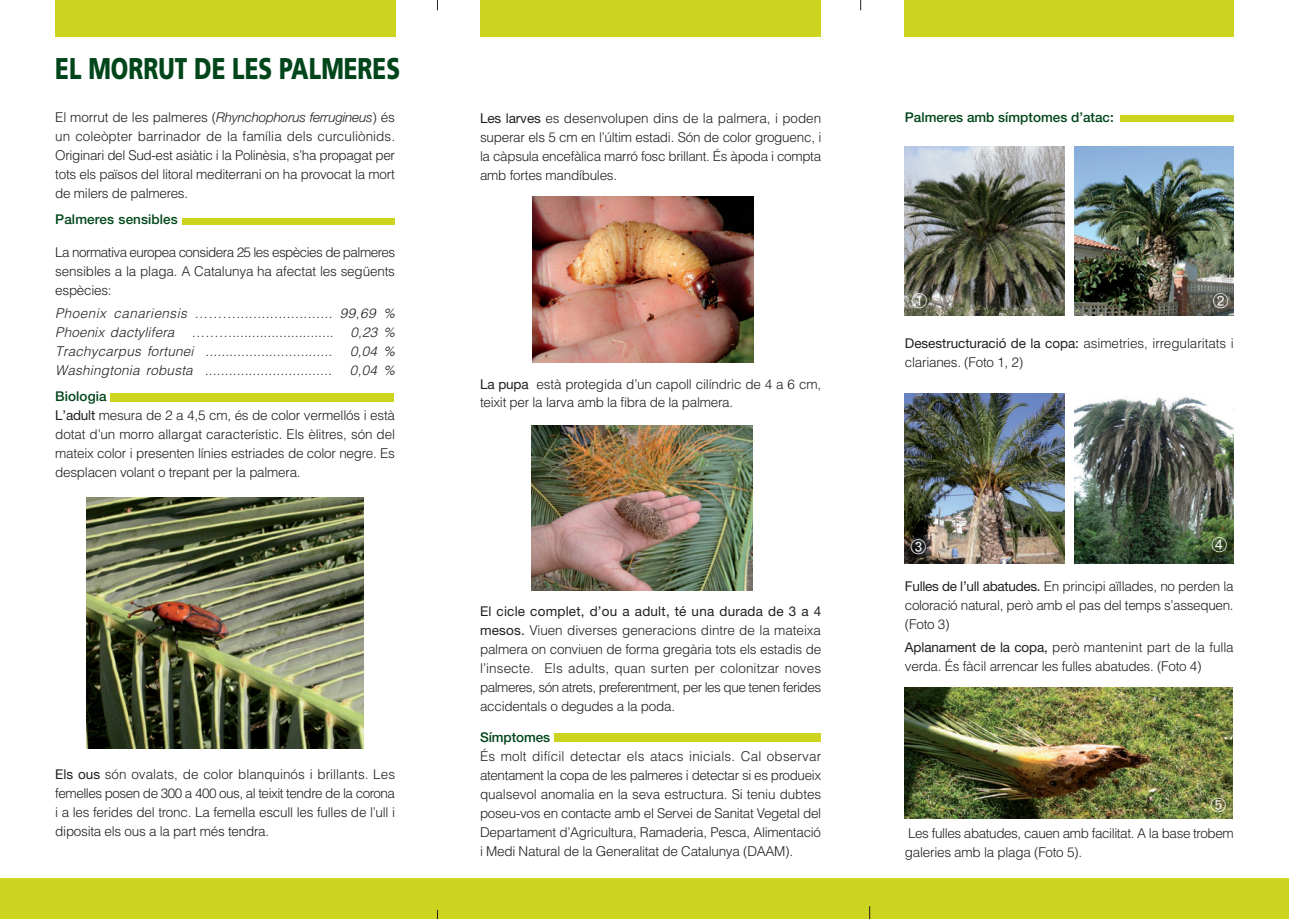
<style>
.page{position:relative;width:1289px;height:919px;background:#fff}
.page>*{position:absolute;margin:0;border:0;box-sizing:border-box;transform-origin:0 0}
.t1{font:900 30px "Frutiger";color:#00461a;scale:.75 1}
.t2{font:300 13.5px/18.9px "Helvetica";letter-spacing:-.02em;color:#231f20;text-align:justify}
.t3{font:italic 300 13.5px/18.9px "Helvetica";color:#231f20;text-align:justify}
.t4{font:500 13.5px "Helvetica Neue";color:#00461a}
.t5{font:13.5px "Helvetica Neue";letter-spacing:.015em;color:#231f20}
.s1{font-family:"Helvetica Neue";font-style:italic}
.s2{font-family:"Helvetica Neue";font-weight:400}
</style>
<div class="page">
<img style="left:1074px;top:396px;width:159px;height:167px">
<img style="left:904px;top:394px;width:160px;height:169px">
<img style="left:1074px;top:146px;width:159px;height:169px">
<img style="left:904px;top:146px;width:160px;height:169px">
<div style="left:0;top:878px;width:1288px;height:40px;background:#cdd41f"></div>
<div style="left:182px;top:218px;width:212px;height:6px;background:#cdd41f"></div>
<div style="left:110px;top:393px;width:284px;height:8px;background:#cdd41f"></div>
<div style="left:553px;top:733px;width:267px;height:8px;background:#cdd41f"></div>
<svg style="left:869px;top:906px;width:1px;height:12px"></svg>
<div style="left:55px;top:0;width:340px;height:37px;background:#cdd41f"></div>
<div style="left:480px;top:0;width:340px;height:37px;background:#cdd41f"></div>
<div style="left:904px;top:0;width:329px;height:37px;background:#cdd41f"></div>
<div style="left:1120px;top:115px;width:113px;height:7px;background:#cdd41f"></div>
<img style="left:904px;top:687px;width:328px;height:131px">
<img style="left:87px;top:497px;width:276px;height:251px">
<img style="left:532px;top:196px;width:221px;height:166px">
<img style="left:531px;top:425px;width:221px;height:166px">
<svg style="left:912px;top:293px;width:15px;height:15px"></svg>
<svg style="left:1213px;top:293px;width:15px;height:15px"></svg>
<svg style="left:911px;top:539px;width:15px;height:15px"></svg>
<svg style="left:1211px;top:537px;width:15px;height:15px"></svg>
<svg style="left:1210px;top:797px;width:15px;height:15px"></svg>
<h1 class="t1" style="left:55px;top:56px;width:461px">EL MORRUT DE LES PALMERES</h1>
<p class="t2" style="left:55px;top:109px;width:341px">El morrut de les palmeres (<span class="s1">Rhynchophorus ferrugineus</span>) és un coleòpter barrinador de la família dels curculiònids.<br>Originari del Sud-est asiàtic i la Polinèsia, s’ha propagat per tots els països del litoral mediterrani on ha provocat la mort de milers de palmeres.</p>
<p class="t4" style="left:55px;top:215px;width:124px">Palmeres sensibles</p>
<p class="t2" style="left:55px;top:244px;width:341px">La normativa europea considera 25 les espècies de palmeres sensibles a la plaga. A Catalunya ha afectat les següents espècies:</p>
<p class="t3" style="left:55px;top:305px;width:344px">Phoenix canariensis ………....................... 99,69 % Phoenix dactylifera ……….......................... 0,23 % Trachycarpus fortunei ................................ 0,04 % Washingtonia robusta ................................ 0,04 %</p>
<p class="t4" style="left:55px;top:391px;width:53px">Biologia</p>
<p class="t2" style="left:55px;top:407px;width:341px"><span class="s2">L’adult</span> mesura de 2 a 4,5 cm, és de color vermellós i està dotat d’un morro allargat característic. Els èlitres, són del mateix color i presenten línies estriades de color negre. Es desplacen volant o trepant per la palmera.</p>
<p class="t2" style="left:55px;top:766px;width:341px"><span class="s2">Els ous</span> són ovalats, de color blanquinós i brillants. Les femelles posen de 300 a 400 ous, al teixit tendre de la corona i a les ferides del tronc. La femella escull les fulles de l’ull i diposita els ous a la part més tendra.</p>
<p class="t2" style="left:480px;top:110px;width:343px"><span class="s2">Les larves</span> es desenvolupen dins de la palmera, i poden superar els 5 cm en l’últim estadi. Són de color groguenc, i la càpsula encefàlica marró fosc brillant. És àpoda i compta amb fortes mandíbules.</p>
<p class="t2" style="left:480px;top:375px;width:343px"><span class="s2">La pupa</span> està protegida d’un capoll cilíndric de 4 a 6 cm, teixit per la larva amb la fibra de la palmera.</p>
<p class="t5" style="left:480px;top:606px;width:343px">El cicle complet, d’ou a adult, té una durada de 3 a 4</p>
<p class="t2" style="left:480px;top:622px;width:343px"><span class="s2">mesos.</span> Viuen diverses generacions dintre de la mateixa palmera on conviuen de forma gregària tots els estadis de l’insecte. Els adults, quan surten per colonitzar noves palmeres, són atrets, preferentment, per les que tenen ferides accidentals o degudes a la poda.</p>
<p class="t4" style="left:480px;top:732px;width:72px">Símptomes</p>
<p class="t2" style="left:480px;top:747px;width:343px">És molt difícil detectar els atacs inicials. Cal observar atentament la copa de les palmeres i detectar si es produeix qualsevol anomalia en la seva estructura. Si teniu dubtes poseu-vos en contacte amb el Servei de Sanitat Vegetal del Departament d’Agricultura, Ramaderia, Pesca, Alimentació i Medi Natural de la Generalitat de Catalunya (DAAM).</p>
<p class="t4" style="left:904px;top:113px;width:210px">Palmeres amb símptomes d’atac:</p>
<p class="t2" style="left:904px;top:335px;width:330px"><span class="s2">Desestructuració de la copa:</span> asimetries, irregularitats i clarianes. (Foto 1, 2)</p>
<p class="t2" style="left:904px;top:578px;width:330px"><span class="s2">Fulles de l’ull abatudes.</span> En principi aïllades, no perden la coloració natural, però amb el pas del temps s’assequen. (Foto 3)</p>
<p class="t2" style="left:904px;top:639px;width:330px"><span class="s2">Aplanament de la copa,</span> però mantenint part de la fulla verda. És fàcil arrencar les fulles abatudes. (Foto 4)</p>
<p class="t2" style="left:904px;top:824px;width:330px">Les fulles abatudes, cauen amb facilitat. A la base trobem galeries amb la plaga (Foto 5).</p>
</div>
